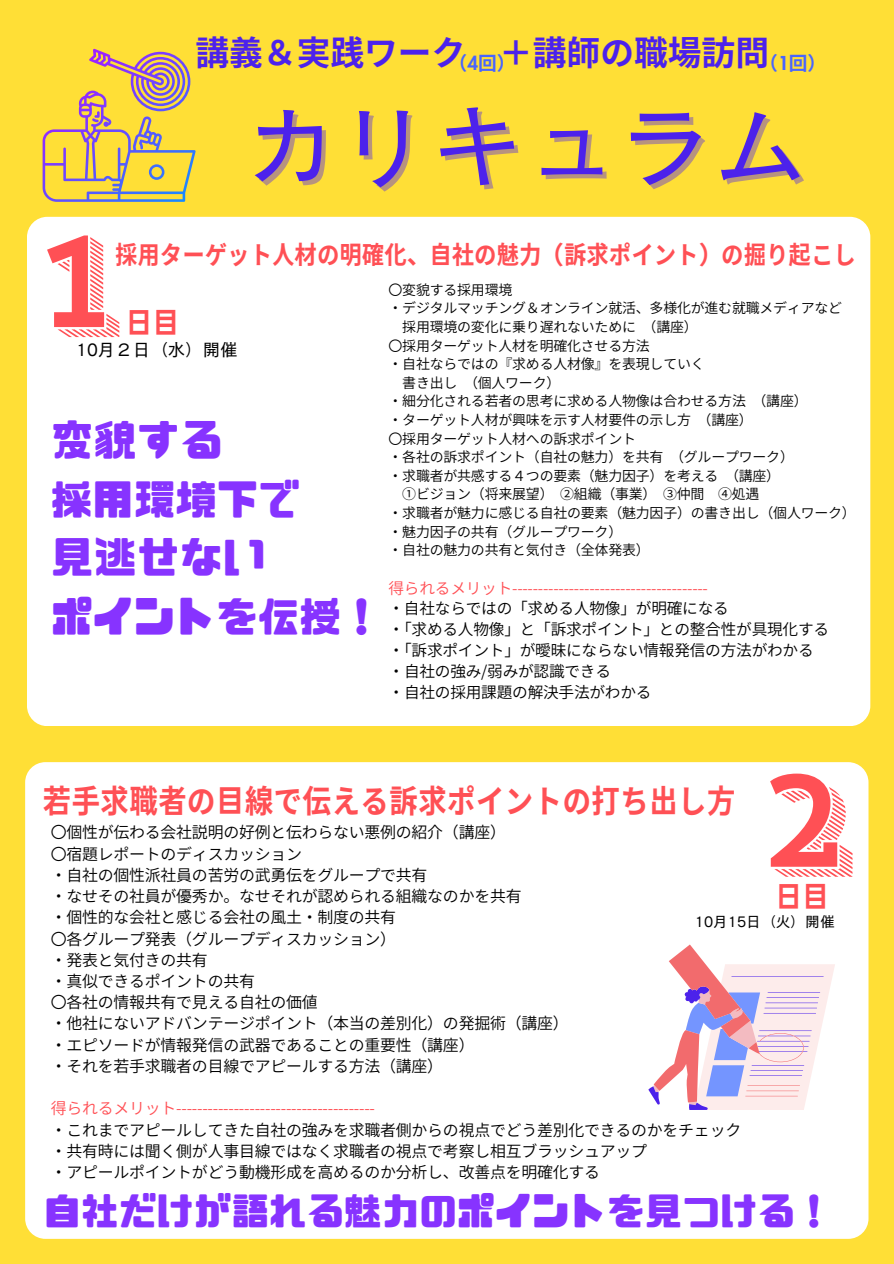
<style>
.page{position:relative;width:894px;height:1264px;background:#fff}
.page>*{position:absolute;margin:0;border:0;box-sizing:border-box;transform-origin:0 0}
.t1{font:130.2px "Trend Slab Four";color:#ff5055}
.t2{font:94.05px "Canva Cezanne Pro N M";color:#4c22eb}
.t3{font:42.9px "CP Font";color:#8733ff}
.t4{font:41.4px "CP Font";color:#8733ff}
.t5{font:37.5px "CP Font";color:#8733ff}
.t6{font:700 33.75px "Noto Sans CJ Ksc";color:#4c22eb}
.t7{font:700 condensed 32.1px "Glow Sans J";color:#ff5055}
.t8{font:700 condensed 30px "Glow Sans J";color:#ff5055}
.t9{font:700 condensed 24.9px "Glow Sans J";color:#ff5055}
.t10{font:700 18.75px "Noto Sans CJ Ksc";color:#4865ff}
.t11{font:17.4px "Canva Cezanne Pro N M";color:#000}
.t12{font:600 15.9px "Noto Sans JP";letter-spacing:-.015em;color:#000}
.t13{font:600 15.9px "Noto Sans JP";letter-spacing:-.015em;color:#ff5055}
.t14{font:600 15.75px "Noto Sans JP";letter-spacing:-.015em;color:#000}
.t15{font:600 15.75px "Noto Sans JP";letter-spacing:-.015em;color:#ff5055}
.t16{font:14.7px "Canva Cezanne Pro N M";color:#000}
.t17{font:600 13.95px "Noto Sans JP";letter-spacing:-.015em;color:#000}
.s1{font-family:"Futura LT Pro";font-weight:800}
</style>
<div class="page">
<div style="left:0;top:0;width:893px;height:1263px;background:#ffdf36"></div>
<div style="left:27px;top:217px;width:843px;height:509px;background:#fff;border-radius:20px"></div>
<div style="left:25px;top:762px;width:843px;height:476px;background:#fff;border-radius:20px"></div>
<svg style="left:43px;top:49px;width:152px;height:153px"></svg>
<svg style="left:648px;top:944px;width:186px;height:165px"></svg>
<p class="t6" style="left:195px;top:25px;width:575px">講義＆実践ワーク ＋講師の職場訪問</p>
<p class="t10" style="left:448px;top:48px;width:68px">（<span class="s1">4</span>回）</p>
<p class="t10" style="left:759px;top:48px;width:68px">（<span class="s1">1</span>回）</p>
<p class="t2" style="left:242px;top:97px;width:566px">カリキュラム</p>
<p class="t1" style="left:37px;top:229px;width:78px">1</p>
<p class="t9" style="left:115px;top:235px;width:742px">採用ターゲット人材の明確化、自社の魅力（訴求ポイント）の掘り起こし</p>
<h3 class="t17" style="left:388px;top:279px;width:125px">〇変貌する採用環境</h3>
<p class="t17" style="left:388px;top:297px;width:455px">・デジタルマッチング＆オンライン就活、多様化が進む就職メディアなど</p>
<h1 class="t17" style="left:402px;top:316px;width:297px">採用環境の変化に乗り遅れないために（講座）</h1>
<p class="t17" style="left:388px;top:334px;width:263px">〇採用ターゲット人材を明確化させる方法</p>
<h6 class="t17" style="left:388px;top:353px;width:317px">・自社ならではの『求める人材像』を表現していく</h6>
<h5 class="t17" style="left:402px;top:371px;width:159px">書き出し（個人ワーク）</h5>
<h2 class="t17" style="left:388px;top:390px;width:420px">・細分化される若者の思考に求める人物像は合わせる方法（講座）</h2>
<p class="t17" style="left:388px;top:409px;width:365px">・ターゲット人材が興味を示す人材要件の示し方（講座）</p>
<p class="t17" style="left:388px;top:427px;width:249px">〇採用ターゲット人材への訴求ポイント</p>
<p class="t17" style="left:388px;top:446px;width:407px">・各社の訴求ポイント（自社の魅力）を共有（グループワーク）</p>
<p class="t17" style="left:388px;top:464px;width:393px">・求職者が共感する４つの要素（魅力因子）を考える（講座）</p>
<p class="t17" style="left:402px;top:483px;width:358px">①ビジョン（将来展望） ②組織（事業） ③仲間 ④処遇</p>
<p class="t17" style="left:388px;top:502px;width:469px">・求職者が魅力に感じる自社の要素（魅力因子）の書き出し（個人ワーク）</p>
<p class="t17" style="left:388px;top:520px;width:235px">・魅力因子の共有（グループワーク）</p>
<p class="t17" style="left:388px;top:539px;width:263px">・自社の魅力の共有と気付き（全体発表）</p>
<p class="t15" style="left:388px;top:575px;width:321px">得られるメリット--------------------------------------</p>
<p class="t14" style="left:388px;top:596px;width:342px">・自社ならではの「求める人物像」が明確になる</p>
<p class="t14" style="left:388px;top:617px;width:442px">・「求める人物像」と「訴求ポイント」との整合性が具現化する</p>
<p class="t14" style="left:388px;top:638px;width:426px">・「訴求ポイント」が曖昧にならない情報発信の方法がわかる</p>
<p class="t14" style="left:388px;top:659px;width:224px">・自社の強み/弱みが認識できる</p>
<p class="t14" style="left:388px;top:679px;width:264px">・自社の採用課題の解決手法がわかる</p>
<p class="t8" style="left:125px;top:299px;width:47px">日目</p>
<p class="t11" style="left:76px;top:341px;width:163px">10月２日（水）開催</p>
<p class="t3" style="left:51px;top:419px;width:173px">変貌する</p>
<p class="t4" style="left:51px;top:479px;width:250px">採用環境下で</p>
<p class="t3" style="left:51px;top:536px;width:216px">見逃せない</p>
<p class="t4" style="left:51px;top:596px;width:333px">ポイントを伝授！</p>
<p class="t1" style="left:758px;top:769px;width:93px">2</p>
<p class="t16" style="left:694px;top:913px;width:141px">10月 15日（火）開催</p>
<p class="t7" style="left:43px;top:775px;width:687px">若手求職者の目線で伝える訴求ポイントの打ち出し方</p>
<p class="t12" style="left:51px;top:820px;width:456px">〇個性が伝わる会社説明の好例と伝わらない悪例の紹介（講座）</p>
<p class="t12" style="left:51px;top:841px;width:253px">〇宿題レポートのディスカッション</p>
<p class="t12" style="left:51px;top:862px;width:378px">・自社の個性派社員の苦労の武勇伝をグループで共有</p>
<p class="t12" style="left:51px;top:883px;width:472px">・なせその社員が優秀か。なせそれが認められる組織なのかを共有</p>
<p class="t12" style="left:51px;top:904px;width:347px">・個性的な会社と感じる会社の風土・制度の共有</p>
<p class="t12" style="left:51px;top:926px;width:347px">〇各グループ発表（グループディスカッション）</p>
<h4 class="t12" style="left:51px;top:947px;width:158px">・発表と気付きの共有</h4>
<p class="t12" style="left:51px;top:968px;width:206px">・真似できるポイントの共有</p>
<p class="t12" style="left:51px;top:989px;width:268px">〇各社の情報共有で見える自社の価値</p>
<p class="t12" style="left:51px;top:1010px;width:519px">・他社にないアドバンテージポイント（本当の差別化）の発掘術（講座）</p>
<p class="t12" style="left:51px;top:1032px;width:425px">・エピソードが情報発信の武器であることの重要性（講座）</p>
<p class="t12" style="left:51px;top:1053px;width:394px">・それを若手求職者の目線でアピールする方法（講座）</p>
<p class="t13" style="left:51px;top:1095px;width:325px">得られるメリット--------------------------------------</p>
<p class="t12" style="left:51px;top:1117px;width:691px">・これまでアピールしてきた自社の強みを求職者側からの視点でどう差別化できるのかをチェック</p>
<p class="t12" style="left:51px;top:1138px;width:597px">・共有時には聞く側が人事目線ではなく求職者の視点で考察し相互ブラッシュアップ</p>
<p class="t12" style="left:51px;top:1159px;width:550px">・アピールポイントがどう動機形成を高めるのか分析し、改善点を明確化する</p>
<h5 class="t8" style="left:774px;top:872px;width:47px">日目</h5>
<p class="t5" style="left:44px;top:1192px;width:790px">自社だけが語れる魅力のポイントを見つける！</p>
</div>
